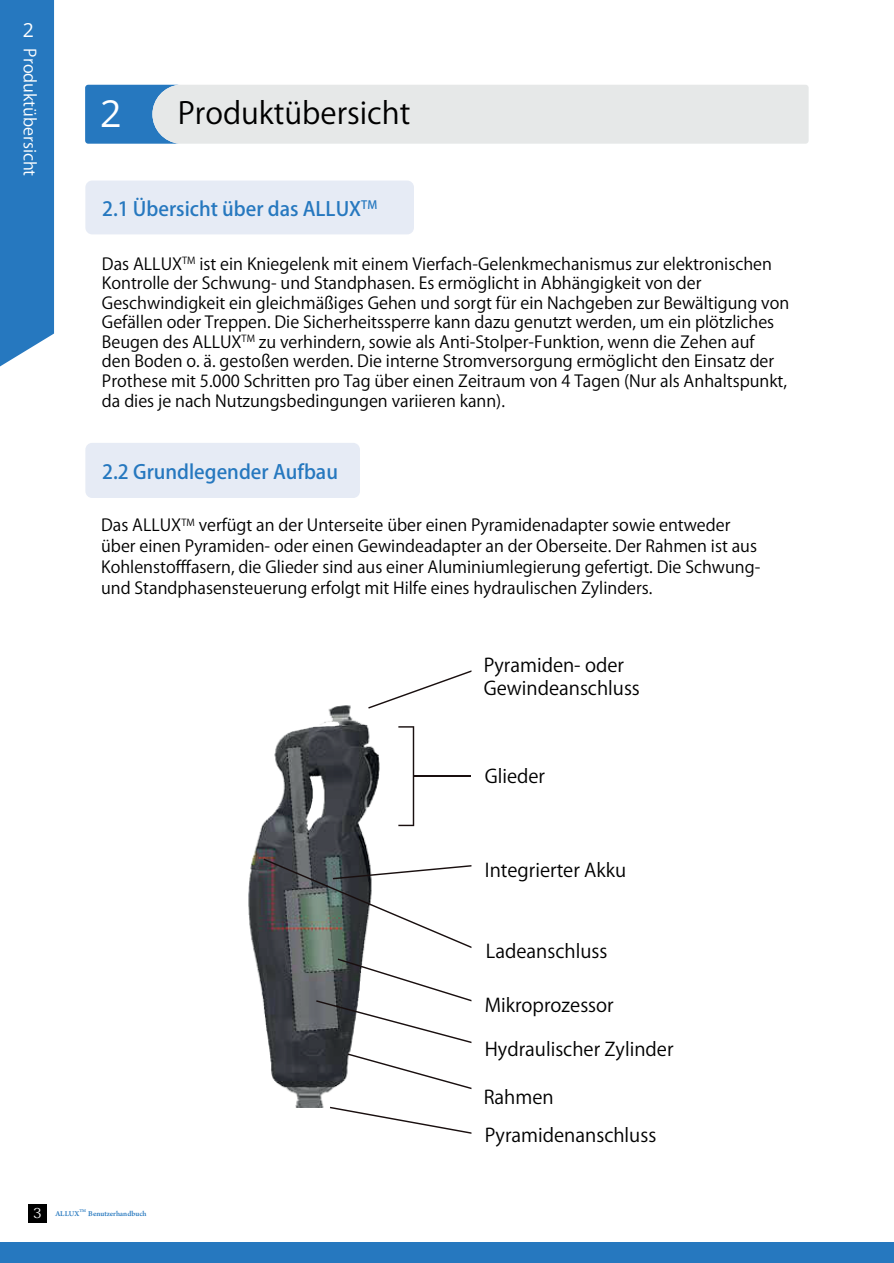
<style>
.page{position:relative;width:894px;height:1263px;background:#fff}
.page>*{position:absolute;margin:0;border:0;box-sizing:border-box;transform-origin:0 0}
.t1{font:37.5px "Open Sans";color:#fff}
.t2{font:30px "Koz Go Pr 6 N";color:#000}
.t3{font:500 19.5px "Koz Go Pr 6 N";color:#2678bf}
.t4{font:19.5px "Open Sans";color:#fff}
.t5{font:18.75px/22.5px "Koz Go Pr 6 N";color:#000}
.t6{font:16.5px/19.5px "Koz Go Pr 6 N";color:#000}
.t7{font:16.5px "Koz Go Pr 6 N";color:#fff}
.t8{font:500 10.5px "Adobe Naskh";color:#2678bf}
.s1{font-family:"Koz Min Pr 6 N";font-weight:400;font-size:13.8px;color:#fff}
</style>
<div class="page">
<div style="left:0;top:0;width:54px;height:367px;background:#2678bf"></div>
<div style="left:28px;top:1204px;width:18px;height:18px;background:#000"></div>
<svg style="left:85px;top:85px;width:723px;height:59px;background:#d2dce4"></svg>
<div style="left:0;top:1241px;width:893px;height:22px;background:#2678bf"></div>
<div style="left:85px;top:443px;width:275px;height:55px;background:#e6ebf5;border-radius:7px"></div>
<div style="left:85px;top:180px;width:329px;height:54px;background:#e6ebf5;border-radius:7px"></div>
<img style="left:248px;top:705px;width:132px;height:402px">
<svg style="left:368px;top:670px;width:103px;height:38px"></svg>
<svg style="left:398px;top:726px;width:16px;height:100px"></svg>
<hr style="left:413px;top:775px;width:58px;height:2px;background:#190f0f">
<svg style="left:263px;top:858px;width:208px;height:90px"></svg>
<svg style="left:316px;top:958px;width:155px;height:85px"></svg>
<svg style="left:347px;top:1053px;width:124px;height:36px"></svg>
<svg style="left:330px;top:1106px;width:141px;height:27px"></svg>
<p class="t4" style="left:23px;top:17px;width:13px">2</p>
<p class="t7" style="left:39px;top:48px;width:129px;rotate:90deg">Produktübersicht</p>
<h1 class="t1" style="left:100px;top:88px;width:23px">2</h1>
<h2 class="t2" style="left:178px;top:96px;width:234px">Produktübersicht</h2>
<p class="t3" style="left:102px;top:198px;width:276px">2.1 Übersicht über das ALLUX<sup>TM</sup></p>
<p class="t6" style="left:102px;top:254px;width:688px">Das ALLUX<sup>TM</sup> ist ein Kniegelenk mit einem Vierfach-Gelenkmechanismus zur elektronischen Kontrolle der Schwung- und Standphasen. Es ermöglicht in Abhängigkeit von der Geschwindigkeit ein gleichmäßiges Gehen und sorgt für ein Nachgeben zur Bewältigung von Gefällen oder Treppen. Die Sicherheitssperre kann dazu genutzt werden, um ein plötzliches Beugen des ALLUX<sup>TM</sup> zu verhindern, sowie als Anti-Stolper-Funktion, wenn die Zehen auf<br>den Boden o. ä. gestoßen werden. Die interne Stromversorgung ermöglicht den Einsatz der Prothese mit 5.000 Schritten pro Tag über einen Zeitraum von 4 Tagen (Nur als Anhaltspunkt, da dies je nach Nutzungsbedingungen variieren kann).</p>
<p class="t3" style="left:102px;top:460px;width:237px">2.2 Grundlegender Aufbau</p>
<p class="t6" style="left:101px;top:515px;width:660px;line-height:21px">Das ALLUX<sup>TM</sup> verfügt an der Unterseite über einen Pyramidenadapter sowie entweder über einen Pyramiden- oder einen Gewindeadapter an der Oberseite. Der Rahmen ist aus Kohlenstofffasern, die Glieder sind aus einer Aluminiumlegierung gefertigt. Die Schwung&shy;und Standphasensteuerung erfolgt mit Hilfe eines hydraulischen Zylinders.</p>
<p class="t5" style="left:483px;top:654px;width:158px">Pyramiden- oder<br>Gewindeanschluss</p>
<p class="t5" style="left:484px;top:765px;width:62px">Glieder</p>
<p class="t5" style="left:484px;top:859px;width:143px">Integrierter Akku</p>
<p class="t5" style="left:486px;top:940px;width:123px">Ladeanschluss</p>
<p class="t5" style="left:484px;top:994px;width:130px">Mikroprozessor</p>
<p class="t5" style="left:484px;top:1038px;width:190px">Hydraulischer Zylinder</p>
<p class="t5" style="left:483px;top:1078px;width:174px;line-height:38px">Rahmen<br>Pyramidenanschluss</p>
<p class="t8" style="left:33px;top:1205px;width:115px"><span class="s1">3</span> ALLUX<sup>TM</sup> Benutzerhandbuch</p>
</div>
